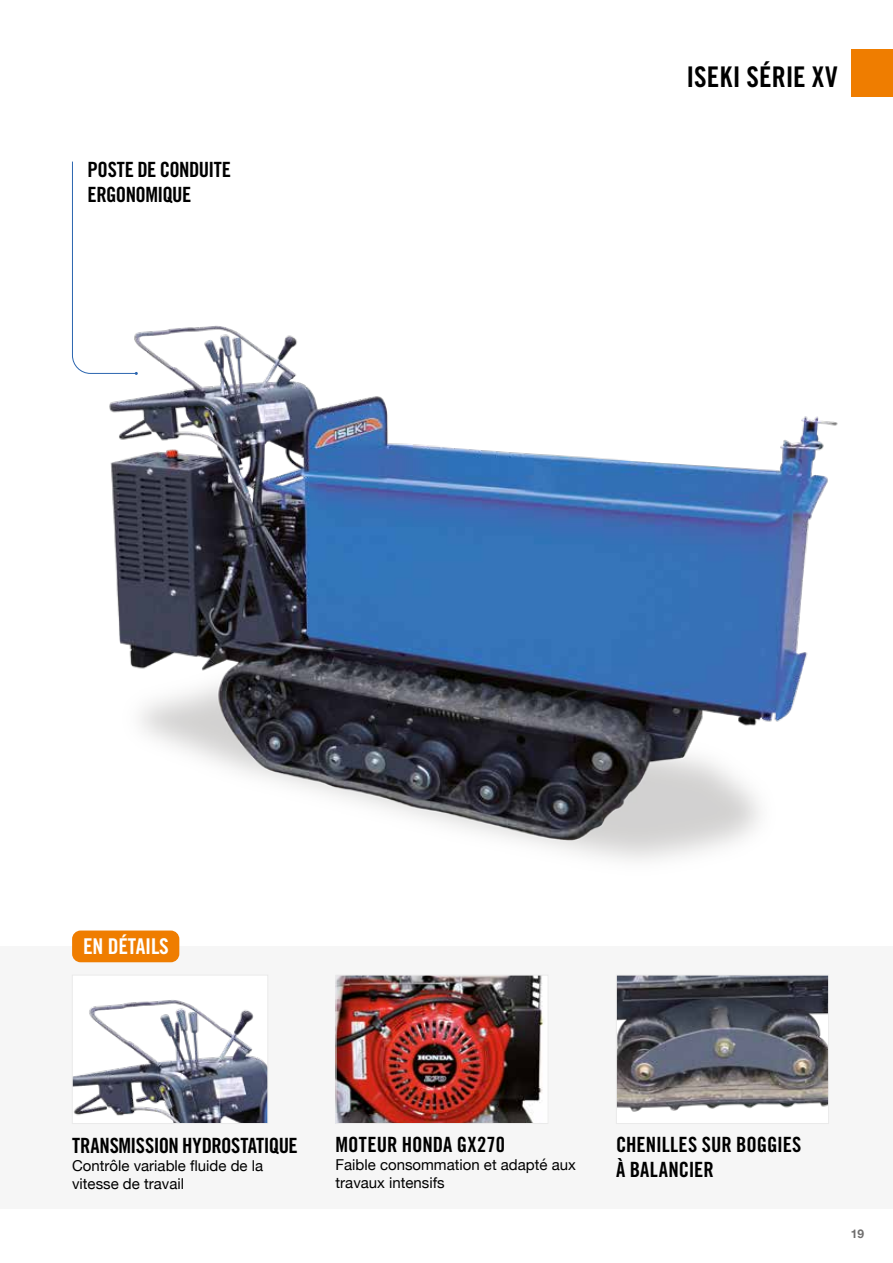
<style>
.page{position:relative;width:893px;height:1263px;background:#fff}
.page>*{position:absolute;margin:0;border:0;box-sizing:border-box;transform-origin:0 0}
.t1{font:28.5px "Trade Gothic LT Std Bd Cn 20";letter-spacing:.005em;color:#000}
.t2{font:21.75px "Trade Gothic LT Std Bd Cn 20";letter-spacing:-.01em;color:#fff}
.t3{font:21px/25.2px "Trade Gothic LT Std Bd Cn 20";letter-spacing:-.01em;color:#000}
.t4{font:21px/25.2px "Trade Gothic LT Std Bd Cn 20";letter-spacing:-.03em;color:#000}
.t5{font:15px/18px "Helvetica Neue";color:#000}
.t6{font:700 12px "Helvetica Neue";color:#706f6f}
</style>
<div class="page">
<div style="left:0;top:946px;width:893px;height:263px;background:#f6f6f6"></div>
<img style="left:74px;top:1000px;width:192px;height:122px">
<div style="left:72px;top:975px;width:196px;height:149px;border:1px solid #eaeaea"></div>
<img style="left:338px;top:977px;width:205px;height:145px">
<div style="left:336px;top:975px;width:212px;height:149px;border:1px solid #eaeaea"></div>
<img style="left:618px;top:977px;width:209px;height:135px">
<div style="left:616px;top:975px;width:213px;height:149px;border:1px solid #eaeaea"></div>
<div style="left:72px;top:930px;width:107px;height:32px;background:#ef7d00;border-radius:9px"></div>
<div style="left:851px;top:49px;width:42px;height:47px;background:#ef7d00"></div>
<img style="left:72px;top:96px;width:812px;height:765px">
<h3 class="t4" style="left:88px;top:156px;width:145px">POSTE DE CONDUITE<br>ERGONOMIQUE</h3>
<h1 class="t1" style="left:686px;top:59px;width:153px">ISEKI SÉRIE XV</h1>
<h2 class="t2" style="left:83px;top:933px;width:87px">EN DÉTAILS</h2>
<h3 class="t3" style="left:72px;top:1133px;width:227px">TRANSMISSION HYDROSTATIQUE</h3>
<p class="t5" style="left:72px;top:1158px;width:193px">Contrôle variable fluide de la vitesse de travail</p>
<h3 class="t3" style="left:336px;top:1131px;width:171px">MOTEUR HONDA GX270</h3>
<p class="t5" style="left:336px;top:1156px;width:242px">Faible consommation et adapté aux travaux intensifs</p>
<h3 class="t3" style="left:616px;top:1131px;width:187px">CHENILLES SUR BOGGIES<br>À BALANCIER</h3>
<p class="t6" style="left:851px;top:1224px;width:15px">19</p>
</div>
